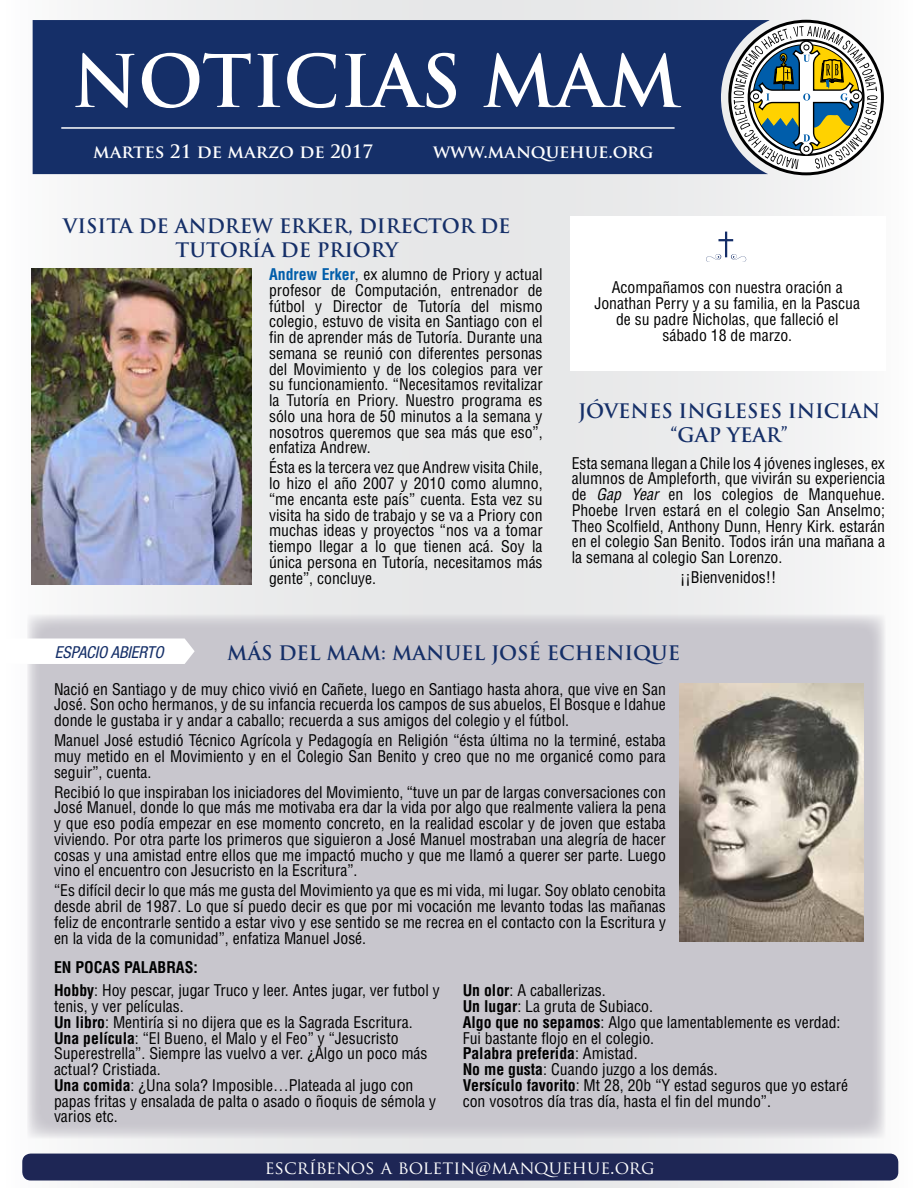
<style>
.page{position:relative;width:918px;height:1188px;background:#fff}
.page>*{position:absolute;margin:0;border:0;box-sizing:border-box;transform-origin:0 0}
.t1{font:700 70.5px "Trajan Pro";color:#fff}
.t2{font:700 19.5px/24px "Trajan Pro";color:#152f68;text-align:center}
.t3{font:700 18px "Trajan Pro";color:#fff}
.t4{font:18px "Trajan Pro";color:#fff}
.t5{font:italic condensed 16.5px "Helvetica Neue LT Std";color:#152f68}
.t6{font:condensed 15.75px/15.8px "Helvetica LT Std";color:#000;text-align:justify}
.t7{font:700 condensed 15.75px "Helvetica LT Std";color:#000101}
.s1{font-weight:700;color:#005daa}
.s2{font-style:italic}
.s3{font-weight:700}
</style>
<div class="page">
<div style="left:0;top:0;width:461px;height:1188px;background:linear-gradient(to right,#f8f8f9,#e3e4e5)"></div>
<div style="left:457px;top:0;width:461px;height:1188px;background:linear-gradient(to right,#e2e3e4,#f8f8f8)"></div>
<div style="left:22px;top:1154px;width:876px;height:27px;background:#1e2655;border-radius:9px"></div>
<div style="left:33px;top:20px;width:736px;height:154px;background:#152f68"></div>
<hr style="left:61px;top:127px;width:614px;height:2px;background:#fff">
<div style="left:728px;top:20px;width:156px;height:155px;border:3px solid #000;border-radius:50%"></div>
<svg style="left:734px;top:26px;width:144px;height:143px"></svg>
<div style="left:27px;top:615px;width:858px;height:524px;background:#c8c6cd"></div>
<div style="left:4px;top:639px;width:191px;height:25px;background:#fff"></div>
<img style="left:679px;top:683px;width:185px;height:259px">
<img style="left:31px;top:268px;width:220px;height:317px">
<div style="left:571px;top:216px;width:315px;height:154px;background:#fff"></div>
<hr style="left:725px;top:232px;width:2px;height:25px;background:#152e68">
<svg style="left:718px;top:239px;width:15px;height:2px"></svg>
<svg style="left:731px;top:254px;width:15px;height:8px"></svg>
<svg style="left:706px;top:254px;width:15px;height:8px"></svg>
<h1 class="t1" style="left:72px;top:37px;width:610px">NOTICIAS MAM</h1>
<p class="t3" style="left:93px;top:140px;width:282px">martes 21 de marzo de 2017</p>
<p class="t3" style="left:433px;top:140px;width:222px">www.manquehue.org</p>
<p class="t2" style="left:63px;top:214px;width:449px">VISITA DE ANDREW ERKER, DIRECTOR DE<br>TUTORÍA DE PRIORY</p>
<p class="t6" style="left:269px;top:266px;width:275px"><span class="s1">Andrew Erker</span>, ex alumno de Priory y actual profesor de Computación, entrenador de fútbol y Director de Tutoría del mismo colegio, estuvo de visita en Santiago con el fin de aprender más de Tutoría. Durante una semana se reunió con diferentes personas del Movimiento y de los colegios para ver su funcionamiento. “Necesitamos revitalizar la Tutoría en Priory. Nuestro programa es sólo una hora de 50 minutos a la semana y nosotros queremos que sea más que eso”, enfatiza Andrew.</p>
<p class="t6" style="left:269px;top:460px;width:275px">Ésta es la tercera vez que Andrew visita Chile, lo hizo el año 2007 y 2010 como alumno, “me encanta este país” cuenta. Esta vez su visita ha sido de trabajo y se va a Priory con muchas ideas y proyectos “nos va a tomar tiempo llegar a lo que tienen acá. Soy la única persona en Tutoría, necesitamos más gente”, concluye.</p>
<p class="t6" style="left:594px;top:280px;width:267px;text-align:center">Acompañamos con nuestra oración a<br>Jonathan Perry y a su familia, en la Pascua de su padre Nicholas, que falleció el sábado 18 de marzo.</p>
<p class="t2" style="left:578px;top:399px;width:304px">JÓVENES INGLESES INICIAN “GAP YEAR”</p>
<p class="t6" style="left:572px;top:455px;width:315px">Esta semana llegan a Chile los 4 jóvenes ingleses, ex alumnos de Ampleforth, que vivirán su experiencia de <span class="s2">Gap Year</span> en los colegios de Manquehue.<br>Phoebe Irven estará en el colegio San Anselmo; Theo Scolfield, Anthony Dunn, Henry Kirk. estarán en el colegio San Benito. Todos irán una mañana a la semana al colegio San Lorenzo.</p>
<p class="t6" style="left:680px;top:569px;width:98px">¡¡Bienvenidos!!</p>
<p class="t5" style="left:55px;top:642px;width:110px">ESPACIO ABIERTO</p>
<p class="t2" style="left:227px;top:641px;width:454px">MÁS DEL MAM: MANUEL JOSÉ ECHENIQUE</p>
<p class="t6" style="left:54px;top:681px;width:613px">Nació en Santiago y de muy chico vivió en Cañete, luego en Santiago hasta ahora, que vive en San José. Son ocho hermanos, y de su infancia recuerda los campos de sus abuelos, El Bosque e Idahue donde le gustaba ir y andar a caballo; recuerda a sus amigos del colegio y el fútbol.</p>
<p class="t6" style="left:54px;top:732px;width:613px">Manuel José estudió Técnico Agrícola y Pedagogía en Religión “ésta última no la terminé, estaba muy metido en el Movimiento y en el Colegio San Benito y creo que no me organicé como para seguir”, cuenta.</p>
<p class="t6" style="left:54px;top:784px;width:614px">Recibió lo que inspiraban los iniciadores del Movimiento, “tuve un par de largas conversaciones con José Manuel, donde lo que más me motivaba era dar la vida por algo que realmente valiera la pena y que eso podía empezar en ese momento concreto, en la realidad escolar y de joven que estaba viviendo. Por otra parte los primeros que siguieron a José Manuel mostraban una alegría de hacer cosas y una amistad entre ellos que me impactó mucho y que me llamó a querer ser parte. Luego vino el encuentro con Jesucristo en la Escritura”.</p>
<p class="t6" style="left:54px;top:883px;width:614px">“Es difícil decir lo que más me gusta del Movimiento ya que es mi vida, mi lugar. Soy oblato cenobita desde abril de 1987. Lo que sí puedo decir es que por mi vocación me levanto todas las mañanas feliz de encontrarle sentido a estar vivo y ese sentido se me recrea en el contacto con la Escritura y en la vida de la comunidad”, enfatiza Manuel José.</p>
<p class="t6" style="left:54px;top:983px;width:387px;text-align:left"><span class="s3">Hobby</span>: Hoy pescar, jugar Truco y leer. Antes jugar, ver futbol y tenis, y ver películas.<br><span class="s3">Un libro</span>: Mentiría si no dijera que es la Sagrada Escritura.<br><span class="s3">Una película</span>: “El Bueno, el Malo y el Feo” y “Jesucristo Superestrella”. Siempre las vuelvo a ver. ¿Algo un poco más actual? Cristiada.<br><span class="s3">Una comida</span>: ¿Una sola? Imposible…Plateada al jugo con papas fritas y ensalada de palta o asado o ñoquis de sémola y varios etc.</p>
<p class="t6" style="left:463px;top:983px;width:387px;text-align:left"><span class="s3">Un olor</span>: A caballerizas.<br><span class="s3">Un lugar</span>: La gruta de Subiaco.<br><span class="s3">Algo que no sepamos</span>: Algo que lamentablemente es verdad:<br>Fui bastante flojo en el colegio.<br><span class="s3">Palabra preferida</span>: Amistad.<br><span class="s3">No me gusta</span>: Cuando juzgo a los demás.<br><span class="s3">Versículo favorito</span>: Mt 28, 20b “Y estad seguros que yo estaré con vosotros día tras día, hasta el fin del mundo”.</p>
<p class="t7" style="left:54px;top:958px;width:145px">EN POCAS PALABRAS:</p>
<p class="t4" style="left:265px;top:1156px;width:392px">ESCRÍBENOS A BOLETIN@MANQUEHUE.ORG</p>
</div>
